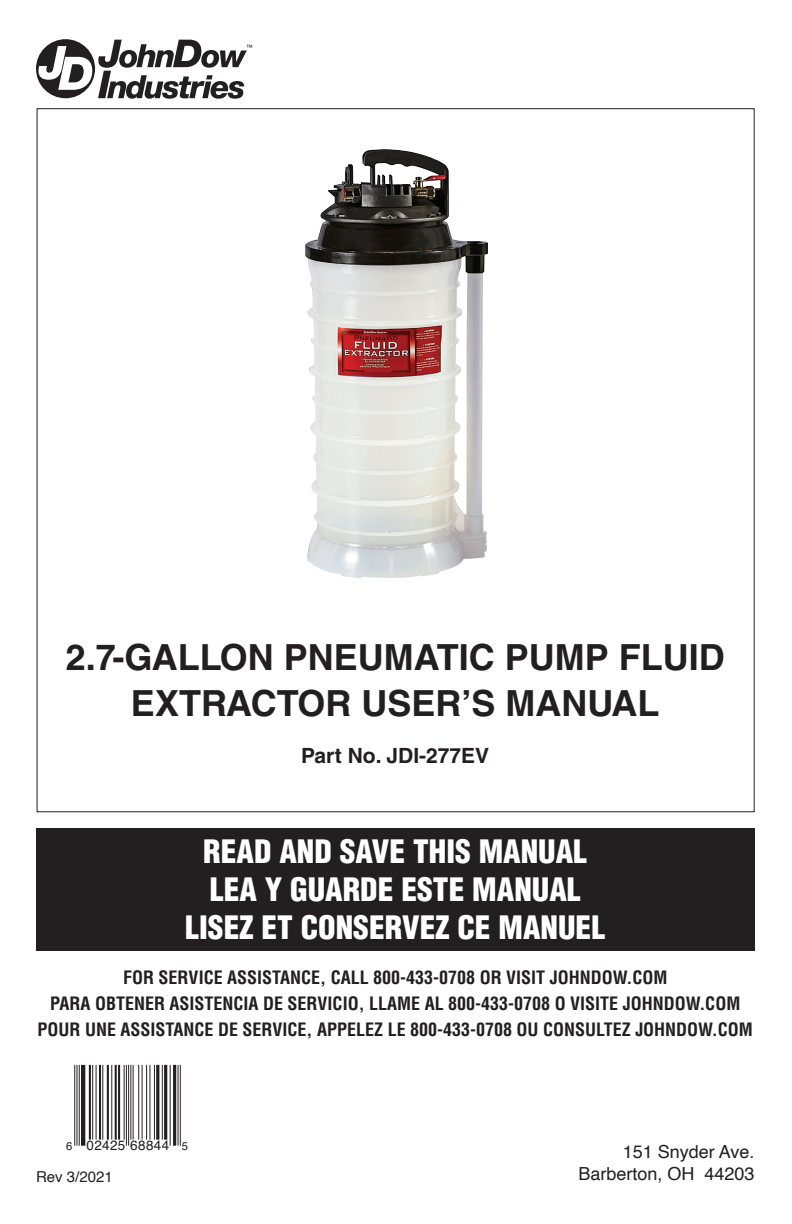
<style>
.page{position:relative;width:792px;height:1224px;background:#fff}
.page>*{position:absolute;margin:0;border:0;box-sizing:border-box;transform-origin:0 0}
.t1{font:700 36px/46.6px "Helvetica LT Std";color:#231f20;text-align:center}
.t2{font:900 condensed 31.6px/37.8px "Helvetica LT Std";color:#fff;text-align:center}
.t3{font:700 21px "Helvetica LT Std";color:#231f20}
.t4{font:700 condensed 18px/26.4px "Helvetica LT Std";color:#231f20;text-align:center}
.t5{font:18px "Helvetica";color:#231f20}
.t6{font:15px "Helvetica";color:#231f20}
.t7{font:13.4px "Helvetica";letter-spacing:.025em;color:#231f20}
.t8{font:7.4px "Arial";color:#231f20}
.s1{font-size:11.2px}
</style>
<div class="page">
<svg style="left:98px;top:40px;width:149px;height:59px"></svg>
<div style="left:36px;top:39px;width:59px;height:59px;background:#231f20;border-radius:50%"></div>
<svg style="left:39px;top:46px;width:53px;height:44px"></svg>
<div style="left:36px;top:829px;width:719px;height:122px;background:#231f20"></div>
<hr style="left:79px;top:1065px;width:1px;height:81px;background:#231f20">
<hr style="left:77px;top:1065px;width:1px;height:81px;background:#231f20">
<hr style="left:74px;top:1065px;width:1px;height:81px;background:#231f20">
<hr style="left:81px;top:1065px;width:4px;height:81px;background:#231f20">
<hr style="left:89px;top:1065px;width:2px;height:75px;background:#231f20">
<hr style="left:96px;top:1065px;width:1px;height:75px;background:#231f20">
<hr style="left:92px;top:1065px;width:1px;height:75px;background:#231f20">
<hr style="left:99px;top:1065px;width:2px;height:75px;background:#231f20">
<hr style="left:102px;top:1065px;width:1px;height:75px;background:#231f20">
<hr style="left:107px;top:1065px;width:2px;height:75px;background:#231f20">
<hr style="left:111px;top:1065px;width:1px;height:75px;background:#231f20">
<hr style="left:118px;top:1065px;width:2px;height:75px;background:#231f20">
<hr style="left:115px;top:1065px;width:2px;height:75px;background:#231f20">
<hr style="left:154px;top:1065px;width:1px;height:75px;background:#231f20">
<hr style="left:149px;top:1065px;width:1px;height:75px;background:#231f20">
<hr style="left:146px;top:1065px;width:1px;height:75px;background:#231f20">
<hr style="left:142px;top:1065px;width:1px;height:75px;background:#231f20">
<hr style="left:138px;top:1065px;width:1px;height:75px;background:#231f20">
<hr style="left:133px;top:1065px;width:1px;height:75px;background:#231f20">
<hr style="left:130px;top:1065px;width:1px;height:75px;background:#231f20">
<hr style="left:128px;top:1065px;width:1px;height:81px;background:#231f20">
<hr style="left:126px;top:1065px;width:1px;height:81px;background:#231f20">
<hr style="left:124px;top:1065px;width:1px;height:75px;background:#231f20">
<hr style="left:156px;top:1065px;width:3px;height:75px;background:#231f20">
<hr style="left:162px;top:1065px;width:1px;height:75px;background:#231f20">
<hr style="left:164px;top:1065px;width:3px;height:75px;background:#231f20">
<hr style="left:170px;top:1065px;width:1px;height:81px;background:#231f20">
<hr style="left:173px;top:1065px;width:3px;height:81px;background:#231f20">
<hr style="left:180px;top:1065px;width:1px;height:81px;background:#231f20">
<hr style="left:178px;top:1065px;width:1px;height:81px;background:#231f20">
<img style="left:305px;top:149px;width:183px;height:430px">
<p class="t8" style="left:246px;top:43px;width:9px">™</p>
<h1 class="t1" style="left:66px;top:633px;width:660px">2.7-GALLON PNEUMATIC PUMP FLUID<br>EXTRACTOR USER’S MANUAL</h1>
<p class="t3" style="left:301px;top:743px;width:190px">Part No. JDI-277EV</p>
<h2 class="t2" style="left:185px;top:833px;width:422px">READ AND SAVE THIS MANUAL<br>LEA Y GUARDE ESTE MANUAL<br>LISEZ ET CONSERVEZ CE MANUEL</h2>
<p class="t4" style="left:38px;top:964px;width:717px">FOR SERVICE ASSISTANCE, CALL 800-433-0708 OR VISIT JOHNDOW.COM<br>PARA OBTENER ASISTENCIA DE SERVICIO, LLAME AL 800-433-0708 O VISITE JOHNDOW.COM<br>POUR UNE ASSISTANCE DE SERVICE, APPELEZ LE 800-433-0708 OU CONSULTEZ JOHNDOW.COM</p>
<p class="t7" style="left:66px;top:1135px;width:123px"><span class="s1">6</span> 02425 68844 <span class="s1">5</span></p>
<p class="t5" style="left:623px;top:1138px;width:133px">151 Snyder Ave.</p>
<p class="t6" style="left:36px;top:1165px;width:78px">Rev 3/2021</p>
<p class="t5" style="left:578px;top:1159px;width:178px">Barberton, OH 44203</p>
</div>
